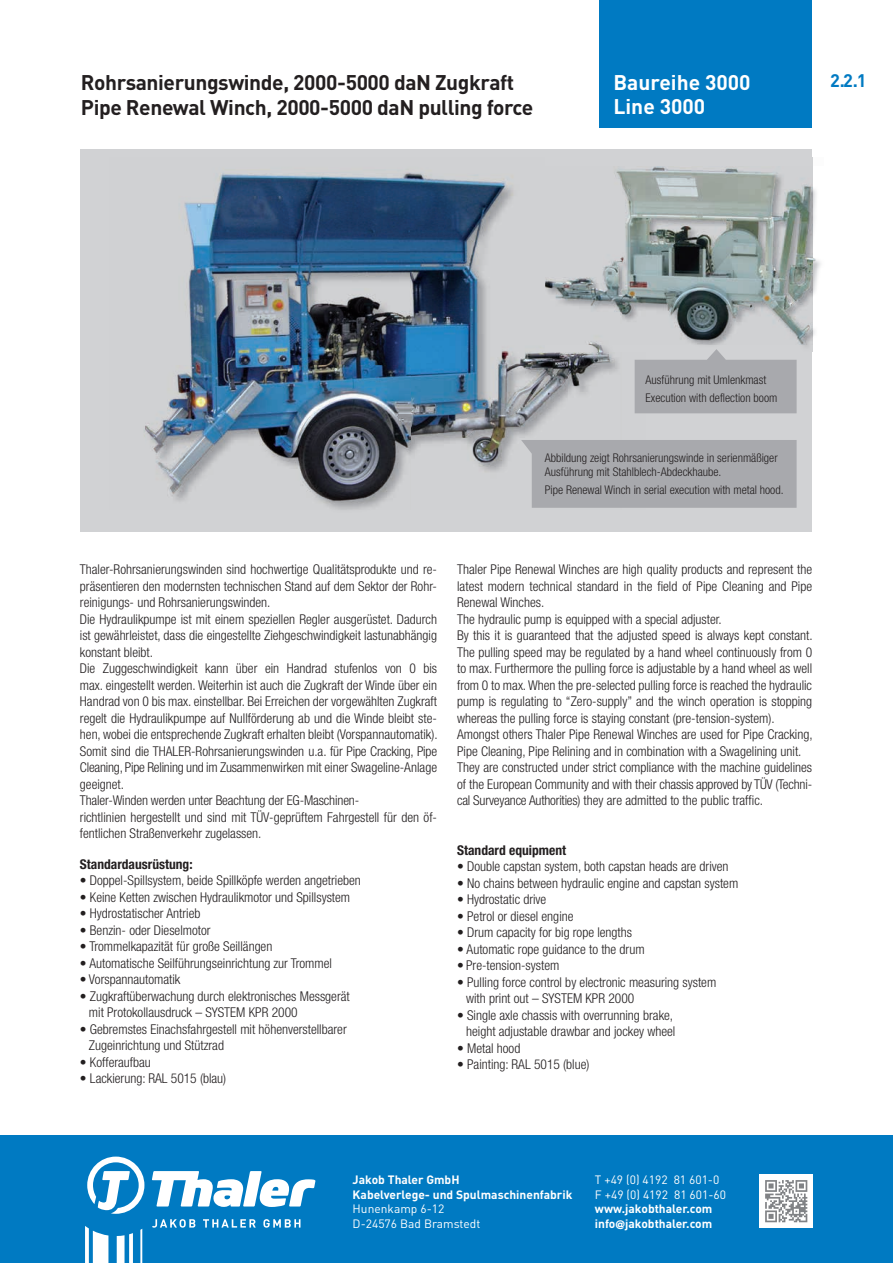
<style>
.page{position:relative;width:893px;height:1263px;background:#fff}
.page>*{position:absolute;margin:0;border:0;box-sizing:border-box;transform-origin:0 0}
.t1{font:700 21px "DIN";letter-spacing:-.02em;color:#231f20}
.t2{font:700 21px/24px "DIN";color:#fff}
.t3{font:700 18px "DIN";color:#007ac2}
.t4{font:300 condensed 13.5px/16.5px "Helvetica Neue";color:#231f20}
.t5{font:700 condensed 13.5px "Helvetica Neue";color:#231f20}
.t6{font:300 condensed 12px/18px "Helvetica Neue";color:#231f20}
.t7{font:700 12px/14.4px "DIN";color:#fff}
.t8{font:12px/14.4px "DIN";color:#fff}
.s1{font-family:"Helvetica Neue";font-weight:800}
</style>
<div class="page">
<div style="left:600px;top:0;width:212px;height:128px;background:#007ac2"></div>
<div style="left:81px;top:149px;width:731px;height:382px;background:#d1d2d4"></div>
<div style="left:0;top:1135px;width:893px;height:128px;background:#007ac2"></div>
<svg style="left:85px;top:1156px;width:230px;height:107px"></svg>
<div style="left:760px;top:1174px;width:53px;height:54px;background:#fff"></div>
<svg style="left:765px;top:1180px;width:42px;height:42px"></svg>
<img style="left:340px;top:509px;width:12px;height:1px">
<img style="left:569px;top:351px;width:77px;height:63px">
<img style="left:145px;top:174px;width:424px;height:335px">
<img style="left:545px;top:345px;width:263px;height:6px">
<img style="left:545px;top:166px;width:276px;height:179px">
<svg style="left:635px;top:349px;width:162px;height:64px"></svg>
<div style="left:521px;top:440px;width:276px;height:68px;background:#a8a9ad"></div>
<h1 class="t1" style="left:81px;top:68px;width:435px">Rohrsanierungswinde, 2000-5000 daN Zugkraft</h1>
<h2 class="t3" style="left:830px;top:69px;width:38px">2.2.1</h2>
<h1 class="t1" style="left:81px;top:94px;width:454px">Pipe Renewal Winch, 2000-5000 daN pulling force</h1>
<h1 class="t2" style="left:613px;top:69px;width:139px">Baureihe 3000<br>Line 3000</h1>
<p class="t6" style="left:646px;top:370px;width:133px">Ausführung mit Umlenkmast<br>Execution with deflection boom</p>
<p class="t6" style="left:545px;top:451px;width:234px;line-height:13.5px">Abbildung zeigt Rohrsanierungswinde in serienmäßiger<br>Ausführung mit Stahlblech-Abdeckhaube.</p>
<p class="t6" style="left:545px;top:481px;width:240px">Pipe Renewal Winch in serial execution with metal hood.</p>
<p class="t4" style="left:80px;top:561px;width:359px">Thaler-Rohrsanierungswinden sind hochwertige Qualitätsprodukte und re&shy;präsentieren den modernsten technischen Stand auf dem Sektor der Rohr&shy;reinigungs- und Rohrsanierungswinden.<br>Die Hydraulikpumpe ist mit einem speziellen Regler ausgerüstet. Dadurch ist gewährleistet, dass die eingestellte Ziehgeschwindigkeit lastunabhängig konstant bleibt.<br>Die Zuggeschwindigkeit kann über ein Handrad stufenlos von 0 bis max. eingestellt werden. Weiterhin ist auch die Zugkraft der Winde über ein Handrad von 0 bis max. einstellbar. Bei Erreichen der vorgewählten Zugkraft regelt die Hydraulikpumpe auf Nullförderung ab und die Winde bleibt ste&shy;hen, wobei die entsprechende Zugkraft erhalten bleibt (Vorspannautomatik).<br>Somit sind die THALER-Rohrsanierungswinden u.a. für Pipe Cracking, Pipe Cleaning, Pipe Relining und im Zusammenwirken mit einer Swageline-Anlage geeignet.<br>Thaler-Winden werden unter Beachtung der EG-Maschinen-<br>richtlinien hergestellt und sind mit TÜV-geprüftem Fahrgestell für den öf&shy;fentlichen Straßenverkehr zugelassen.</p>
<p class="t5" style="left:80px;top:856px;width:114px">Standardausrüstung:</p>
<p class="t4" style="left:80px;top:872px;width:282px">• Doppel-Spillsystem, beide Spillköpfe werden angetrieben</p>
<p class="t4" style="left:80px;top:889px;width:272px">• Keine Ketten zwischen Hydraulikmotor und Spillsystem</p>
<p class="t4" style="left:80px;top:905px;width:122px">• Hydrostatischer Antrieb</p>
<p class="t4" style="left:80px;top:922px;width:132px">• Benzin- oder Dieselmotor</p>
<p class="t4" style="left:80px;top:938px;width:194px">• Trommelkapazität für große Seillängen</p>
<p class="t4" style="left:80px;top:955px;width:254px">• Automatische Seilführungseinrichtung zur Trommel</p>
<p class="t4" style="left:80px;top:971px;width:102px">• Vorspannautomatik</p>
<p class="t4" style="left:89px;top:988px;width:262px;text-indent:-9px">• Zugkraftüberwachung durch elektronisches Messgerät mit Protokollausdruck – SYSTEM KPR 2000</p>
<p class="t4" style="left:89px;top:1021px;width:259px;text-indent:-9px">• Gebremstes Einachsfahrgestell mit höhenverstellbarer<br>Zugeinrichtung und Stützrad</p>
<p class="t4" style="left:80px;top:1054px;width:73px">• Kofferaufbau</p>
<p class="t4" style="left:80px;top:1070px;width:148px">• Lackierung: RAL 5015 (blau)</p>
<p class="t4" style="left:457px;top:561px;width:357px">Thaler Pipe Renewal Winches are high quality products and represent the latest modern technical standard in the field of Pipe Cleaning and Pipe Renewal Winches.<br>The hydraulic pump is equipped with a special adjuster.<br>By this it is guaranteed that the adjusted speed is always kept constant.<br>The pulling speed may be regulated by a hand wheel continuously from 0 to max. Furthermore the pulling force is adjustable by a hand wheel as well from 0 to max. When the pre-selected pulling force is reached the hydraulic pump is regulating to “Zero-supply” and the winch operation is stopping whereas the pulling force is staying constant (pre-tension-system).<br>Amongst others Thaler Pipe Renewal Winches are used for Pipe Cracking, Pipe Cleaning, Pipe Relining and in combination with a Swagelining unit.<br>They are constructed under strict compliance with the machine guidelines of the European Community and with their chassis approved by TÜV (Techni&shy;cal Surveyance Authorities) they are admitted to the public traffic.</p>
<p class="t5" style="left:457px;top:842px;width:110px">Standard equipment</p>
<p class="t4" style="left:457px;top:858px;width:273px">• Double capstan system, both capstan heads are driven</p>
<p class="t4" style="left:457px;top:874px;width:283px">• No chains between hydraulic engine and capstan system</p>
<p class="t4" style="left:457px;top:891px;width:91px">• Hydrostatic drive</p>
<p class="t4" style="left:457px;top:907px;width:118px">• Petrol or diesel engine</p>
<p class="t4" style="left:457px;top:924px;width:176px">• Drum capacity for big rope lengths</p>
<p class="t4" style="left:457px;top:940px;width:189px">• Automatic rope guidance to the drum</p>
<p class="t4" style="left:457px;top:957px;width:104px">• Pre-tension-system</p>
<p class="t4" style="left:466px;top:973px;width:252px;text-indent:-9px">• Pulling force control by electronic measuring system with print out – SYSTEM KPR 2000</p>
<p class="t4" style="left:457px;top:1006px;width:220px;text-align:right">• Single axle chassis with overrunning brake, height adjustable drawbar and jockey wheel</p>
<p class="t4" style="left:457px;top:1039px;width:65px">• Metal hood</p>
<p class="t4" style="left:457px;top:1056px;width:134px">• Painting: RAL 5015 (blue)</p>
<p class="t7" style="left:353px;top:1172px;width:221px">Jakob Thaler GmbH<br>Kabelverlege- und Spulmaschinenfabrik</p>
<p class="t8" style="left:353px;top:1201px;width:129px">Hunenkamp 6-12<br>D-24576 Bad Bramstedt</p>
<p class="t8" style="left:595px;top:1173px;width:133px">T +49 (0) 4192 81 601-0<br>F +49 (0) 4192 81 601-60</p>
<p class="t7" style="left:595px;top:1201px;width:119px">www.jakobthaler.com info<span class="s1">@</span>jakobthaler.com</p>
</div>
